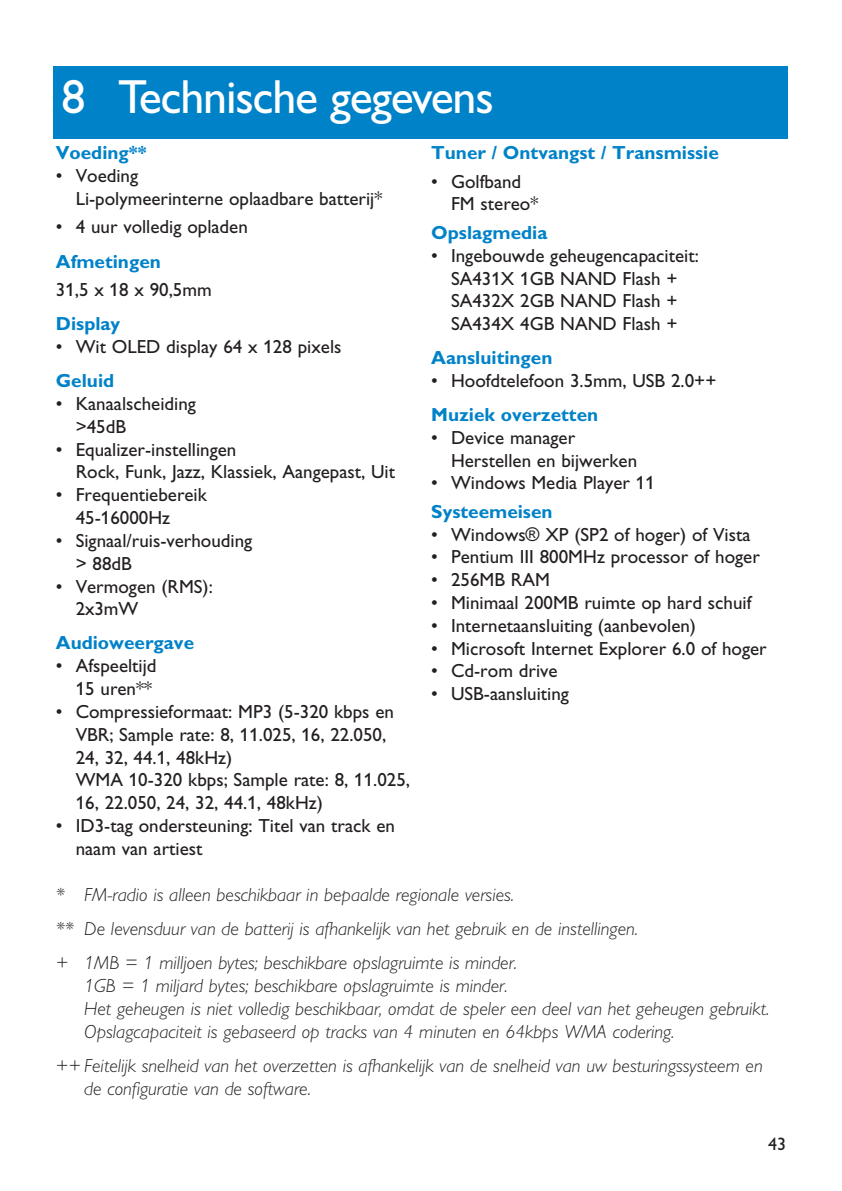
<style>
.page{position:relative;width:842px;height:1191px;background:#fff}
.page>*{position:absolute;margin:0;border:0;box-sizing:border-box;transform-origin:0 0}
.t1{font:48px "Gill Sans";letter-spacing:-.025em;color:#fff}
.t2{font:19px/22.8px "Gill Alt One";color:#231f20}
.t3{font:italic 300 19px/22.8px "Gill Alt One";color:#231f20}
.t4{font:700 19px "Gill Alt One";color:#0082c8}
.t5{font:18px "Gill Alt One";color:#231f20}
</style>
<div class="page">
<div style="left:54px;top:66px;width:734px;height:72px;background:#0082c8"></div>
<h1 class="t1" style="left:62px;top:80px;width:434px">8 Technische gegevens</h1>
<p class="t4" style="left:56px;top:146px;width:92px">Voeding**</p>
<p class="t2" style="left:76px;top:166px;width:308px;text-indent:-20px">• Voeding<br>Li-polymeerinterne oplaadbare batterij*</p>
<p class="t2" style="left:56px;top:218px;width:194px">• 4 uur volledig opladen</p>
<p class="t4" style="left:56px;top:254px;width:107px">Afmetingen</p>
<p class="t2" style="left:56px;top:280px;width:157px">31,5 x 18 x 90,5mm</p>
<p class="t4" style="left:56px;top:317px;width:66px">Display</p>
<p class="t2" style="left:56px;top:337px;width:287px">• Wit OLED display 64 x 128 pixels</p>
<p class="t4" style="left:56px;top:374px;width:60px">Geluid</p>
<p class="t2" style="left:76px;top:394px;width:122px;text-indent:-20px">• Kanaalscheiding &gt;45dB</p>
<p class="t2" style="left:76px;top:440px;width:321px;text-indent:-20px">• Equalizer-instellingen<br>Rock, Funk, Jazz, Klassiek, Aangepast, Uit</p>
<p class="t2" style="left:76px;top:485px;width:133px;text-indent:-20px">• Frequentiebereik<br>45-16000Hz</p>
<p class="t2" style="left:76px;top:531px;width:178px;text-indent:-20px">• Signaal/ruis-verhouding &gt; 88dB</p>
<p class="t2" style="left:76px;top:577px;width:139px;text-indent:-20px">• Vermogen (RMS):<br>2x3mW</p>
<p class="t4" style="left:56px;top:636px;width:140px">Audioweergave</p>
<p class="t2" style="left:56px;top:656px;width:102px;text-align:right">• Afspeeltijd<br>15 uren**</p>
<p class="t2" style="left:76px;top:702px;width:336px;text-indent:-20px">• Compressieformaat: MP3 (5-320 kbps en VBR; Sample rate: 8, 11.025, 16, 22.050, 24, 32, 44.1, 48kHz)<br>WMA 10-320 kbps; Sample rate: 8, 11.025, 16, 22.050, 24, 32, 44.1, 48kHz)</p>
<p class="t2" style="left:76px;top:816px;width:321px;text-indent:-20px">• ID3-tag ondersteuning: Titel van track en naam van artiest</p>
<p class="t4" style="left:431px;top:146px;width:289px">Tuner / Ontvangst / Transmissie</p>
<p class="t2" style="left:451px;top:172px;width:89px;text-indent:-20px">• Golfband<br>FM stereo*</p>
<p class="t4" style="left:431px;top:226px;width:118px">Opslagmedia</p>
<p class="t2" style="left:431px;top:246px;width:269px;text-align:center">• Ingebouwde geheugencapaciteit:<br>SA431X 1GB NAND Flash +<br>SA432X 2GB NAND Flash +<br>SA434X 4GB NAND Flash +</p>
<p class="t4" style="left:431px;top:351px;width:123px">Aansluitingen</p>
<p class="t2" style="left:431px;top:371px;width:287px">• Hoofdtelefoon 3.5mm, USB 2.0++</p>
<p class="t4" style="left:431px;top:408px;width:169px">Muziek overzetten</p>
<p class="t2" style="left:451px;top:428px;width:188px;text-indent:-20px">• Device manager<br>Herstellen en bijwerken</p>
<p class="t2" style="left:431px;top:473px;width:225px">• Windows Media Player 11</p>
<p class="t4" style="left:431px;top:505px;width:123px">Systeemeisen</p>
<p class="t2" style="left:431px;top:525px;width:321px">• Windows® XP (SP2 of hoger) of Vista</p>
<p class="t2" style="left:431px;top:548px;width:330px">• Pentium III 800MHz processor of hoger</p>
<p class="t2" style="left:431px;top:570px;width:120px">• 256MB RAM</p>
<p class="t2" style="left:431px;top:593px;width:322px">• Minimaal 200MB ruimte op hard schuif</p>
<p class="t2" style="left:431px;top:616px;width:266px">• Internetaansluiting (aanbevolen)</p>
<p class="t2" style="left:431px;top:639px;width:337px">• Microsoft Internet Explorer 6.0 of hoger</p>
<p class="t2" style="left:431px;top:662px;width:128px">• Cd-rom drive</p>
<p class="t2" style="left:431px;top:684px;width:139px">• USB-aansluiting</p>
<p class="t3" style="left:56px;top:879px;width:584px;line-height:34.2px">* FM-radio is alleen beschikbaar in bepaalde regionale versies.<br>** De levensduur van de batterij is afhankelijk van het gebruik en de instellingen. + 1MB = 1 milljoen bytes; beschikbare opslagruimte is minder.</p>
<p class="t3" style="left:84px;top:976px;width:686px">1GB = 1 miljard bytes; beschikbare opslagruimte is minder.<br>Het geheugen is niet volledig beschikbaar, omdat de speler een deel van het geheugen gebruikt.<br>Opslagcapaciteit is gebaseerd op tracks van 4 minuten en 64kbps WMA codering.</p>
<p class="t3" style="left:84px;top:1055px;width:680px;text-indent:-28px">++ Feitelijk snelheid van het overzetten is afhankelijk van de snelheid van uw besturingssysteem en de configuratie van de software.</p>
<p class="t5" style="left:768px;top:1137px;width:19px">43</p>
</div>
